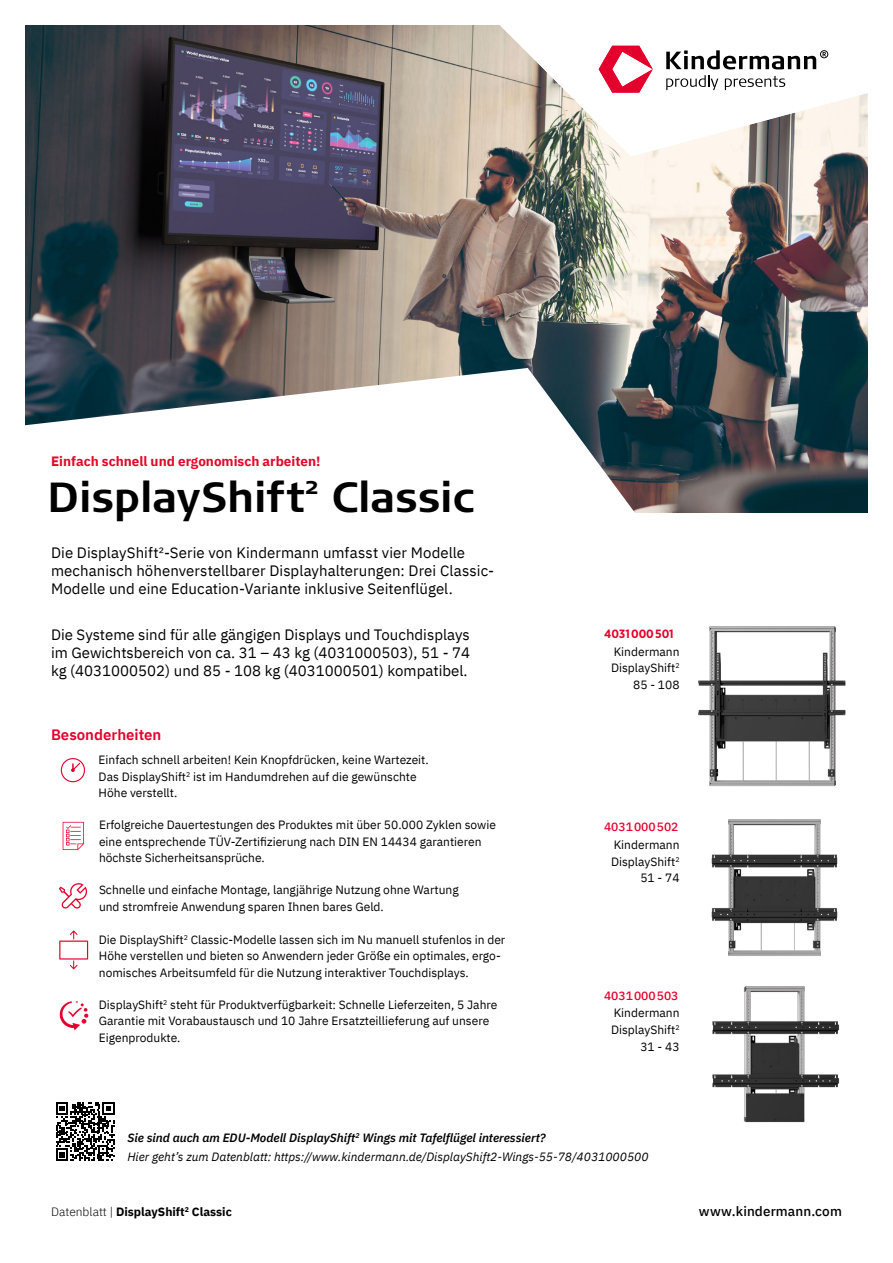
<style>
.page{position:relative;width:893px;height:1263px;background:#fff}
.page>*{position:absolute;margin:0;border:0;box-sizing:border-box;transform-origin:0 0}
.t1{font:500 42px "Signa";color:#000}
.t2{font:15px/18px "IBM Plex Sans";letter-spacing:.005em;color:#000}
.t3{font:600 15px "IBM Plex Sans";color:#e4002c}
.t4{font:700 13.5px "IBM Plex Sans";color:#e4072a}
.t5{font:500 13.5px "IBM Plex Sans";letter-spacing:.01em;color:#000}
.t6{font:12px/16.5px "IBM Plex Sans";color:#000}
.t7{font:italic 12px/18.6px "IBM Plex Sans";color:#000}
.t8{font:700 12px "IBM Plex Sans";color:#000}
.t9{font:500 12px "IBM Plex Sans";color:#e4002c}
.t10{font:700 12px "Gotham Narrow";color:#e4002c}
.s1{font-weight:600}
.s2{font-weight:300}
</style>
<div class="page">
<img style="left:26px;top:26px;width:841px;height:486px">
<svg style="left:25px;top:368px;width:647px;height:145px"></svg>
<svg style="left:56px;top:1102px;width:59px;height:59px"></svg>
<svg style="left:63px;top:822px;width:21px;height:28px"></svg>
<svg style="left:59px;top:930px;width:29px;height:39px"></svg>
<svg style="left:59px;top:883px;width:29px;height:25px"></svg>
<div style="left:61px;top:758px;width:24px;height:24px;border:1px solid #e4002c;border-radius:50%"></div>
<svg style="left:71px;top:762px;width:10px;height:10px"></svg>
<svg style="left:60px;top:1001px;width:28px;height:29px"></svg>
<svg style="left:475px;top:25px;width:393px;height:131px"></svg>
<svg style="left:599px;top:46px;width:54px;height:48px"></svg>
<svg style="left:666px;top:50px;width:162px;height:41px"></svg>
<img style="left:698px;top:626px;width:148px;height:161px">
<img style="left:711px;top:819px;width:127px;height:137px">
<img style="left:712px;top:986px;width:128px;height:137px">
<p class="t4" style="left:51px;top:450px;width:271px">Einfach schnell und ergonomisch arbeiten!</p>
<h1 class="t1" style="left:47px;top:469px;width:429px">DisplayShift<sup>2</sup> Classic</h1>
<p class="t2" style="left:51px;top:542px;width:445px">Die DisplayShift²-Serie von Kindermann umfasst vier Modelle mechanisch höhenverstellbarer Displayhalterungen: Drei Classic-<br>Modelle und eine Education-Variante inklusive Seitenflügel.</p>
<p class="t2" style="left:51px;top:625px;width:421px;text-align:justify">Die Systeme sind für alle gängigen Displays und Touchdisplays im Gewichtsbereich von ca. 31 – 43 kg (4031000503), 51 - 74 kg (4031000502) und 85 - 108 kg (4031000501) kompatibel.</p>
<p class="t3" style="left:51px;top:723px;width:112px">Besonderheiten</p>
<p class="t6" style="left:99px;top:751px;width:332px">Einfach schnell arbeiten! Kein Knopfdrücken, keine Wartezeit.<br>Das DisplayShift<sup>2</sup> ist im Handumdrehen auf die gewünschte<br>Höhe verstellt.</p>
<p class="t6" style="left:99px;top:816px;width:399px">Erfolgreiche Dauertestungen des Produktes mit über 50.000 Zyklen sowie eine entsprechende TÜV-Zertifizierung nach DIN EN 14434 garantieren höchste Sicherheitsansprüche.</p>
<p class="t6" style="left:99px;top:881px;width:361px">Schnelle und einfache Montage, langjährige Nutzung ohne Wartung und stromfreie Anwendung sparen Ihnen bares Geld.</p>
<p class="t6" style="left:99px;top:930px;width:408px">Die DisplayShift<sup>2</sup> Classic-Modelle lassen sich im Nu manuell stufenlos in der<br>Höhe verstellen und bieten so Anwendern jeder Größe ein optimales, ergo&shy;nomisches Arbeitsumfeld für die Nutzung interaktiver Touchdisplays.</p>
<p class="t6" style="left:99px;top:995px;width:400px">DisplayShift<sup>2</sup> steht für Produktverfügbarkeit: Schnelle Lieferzeiten, 5 Jahre<br>Garantie mit Vorabaustausch und 10 Jahre Ersatzteillieferung auf unsere<br>Eigenprodukte.</p>
<p class="t10" style="left:604px;top:626px;width:71px">4031000501</p>
<p class="t6" style="left:611px;top:642px;width:70px;text-align:right">Kindermann<br>DisplayShift<sup>2<br></sup>85 - 108</p>
<p class="t9" style="left:604px;top:818px;width:76px">4031000502</p>
<p class="t6" style="left:611px;top:836px;width:70px;text-align:right">Kindermann<br>DisplayShift<sup>2<br></sup>51 - 74</p>
<p class="t9" style="left:604px;top:986px;width:76px">4031000503</p>
<p class="t6" style="left:611px;top:1004px;width:70px;text-align:right">Kindermann<br>DisplayShift<sup>2<br></sup>31 - 43</p>
<p class="t7" style="left:127px;top:1127px;width:523px"><span class="s1">Sie sind auch am EDU-Modell DisplayShift</span><sup>2</sup> <span class="s1">Wings mit Tafelflügel interessiert?<br></span>Hier geht’s zum Datenblatt: https://www.kindermann.de/DisplayShift2-Wings-55-78/4031000500</p>
<p class="t8" style="left:51px;top:1202px;width:182px"><span class="s2">Datenblatt |</span> DisplayShift<sup>2</sup> Classic</p>
<p class="t5" style="left:699px;top:1201px;width:145px">www.kindermann.com</p>
</div>
